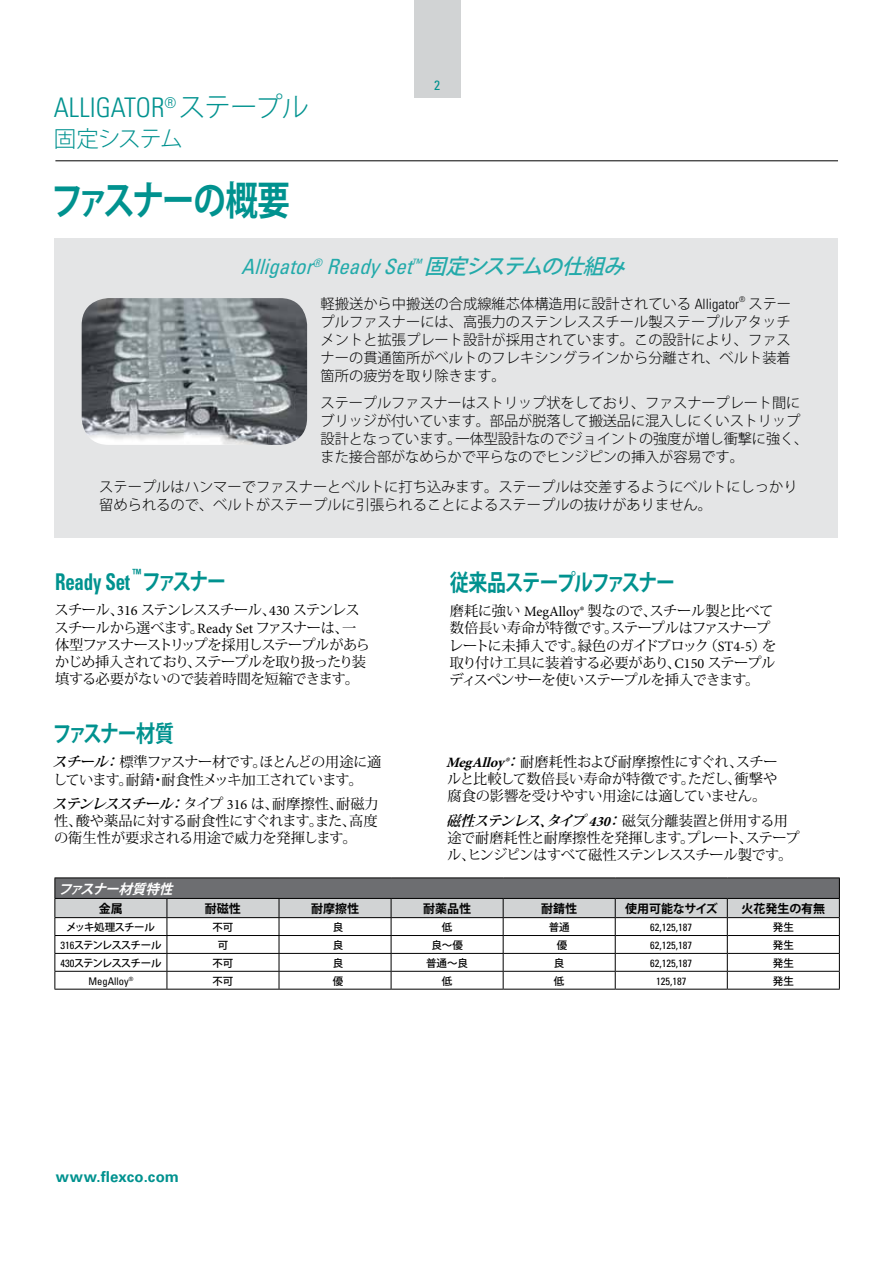
<style>
.page{position:relative;width:893px;height:1263px;background:#fff}
.page>*{position:absolute;margin:0;border:0;box-sizing:border-box;transform-origin:0 0}
.t1{font:700 39.6px "Koz Go Pro";letter-spacing:-.07em;color:#00928f;scale:.82 1}
.t2{font:300 condensed 27px "Univers LT Std";color:#00928f}
.t3{font:700 23.1px "Koz Go Pro";letter-spacing:-.1em;color:#00928f;scale:.82 1}
.t4{font:700 condensed 23.1px "Univers LT Std";letter-spacing:-.01em;color:#00928f;scale:.82 1}
.t5{font:300 22.5px "Koz Go Pro";letter-spacing:-.05em;color:#00928f}
.t6{font:italic condensed 21px "Univers LT Std";color:#23aaaa}
.t7{font:700 15px "Univers LT Std";letter-spacing:.02em;color:#00928f}
.t8{font:300 14.25px/18px "Koz Go Pro";color:#000}
.t9{font:14.25px/17.2px "Koz Min Pro";letter-spacing:-.04em;color:#000}
.t10{font:14.25px/17.2px "Koz Min Pro";letter-spacing:-.06em;color:#000}
.t11{font:italic 700 13.5px "Koz Go Pro";color:#fff}
.t12{font:condensed 13.5px "Univers LT Std";color:#00928f}
.t13{font:700 condensed 12.75px "Univers LT Std";color:#00928f;scale:.82 1}
.t14{font:700 12px "Koz Go Pro";color:#000}
.t15{font:700 12px "Koz Go Pro";letter-spacing:-.02em;color:#000}
.t16{font:condensed 10.5px "Univers LT Std";color:#000}
.t17{font:500 10.5px "Koz Go Pro";letter-spacing:-.04em;color:#000}
.t18{font:500 10.5px "Koz Go Pro";letter-spacing:-.085em;color:#000}
.t19{font:300 condensed 7.8px "Univers LT Std";color:#000}
.s1{font-family:"Koz Go Pro";font-stretch:normal}
.s2{font-family:"Koz Go Pro";font-weight:500;font-stretch:normal}
.s3{font-family:"Univers LT Std";font-stretch:condensed}
.s4{font-family:"Minion Pro"}
.s5{font-weight:700;font-style:italic}
.s6{font-family:"Univers LT Std";font-weight:400;font-stretch:condensed}
.s7{font-family:"Minion Pro";font-weight:700;font-style:italic}
</style>
<div class="page">
<hr style="left:55px;top:160px;width:783px;height:1px;background:#000">
<div style="left:414px;top:0;width:46px;height:98px;background:#d1d3d4"></div>
<div style="left:54px;top:239px;width:783px;height:299px;background:#e4e5e6"></div>
<img style="left:82px;top:298px;width:225px;height:147px">
<hr style="left:54px;top:877px;width:113px;height:1px;background:#000">
<hr style="left:167px;top:877px;width:112px;height:1px;background:#000">
<hr style="left:279px;top:877px;width:112px;height:1px;background:#000">
<hr style="left:391px;top:877px;width:112px;height:1px;background:#000">
<hr style="left:503px;top:877px;width:112px;height:1px;background:#000">
<hr style="left:615px;top:877px;width:112px;height:1px;background:#000">
<hr style="left:727px;top:877px;width:113px;height:1px;background:#000">
<hr style="left:54px;top:989px;width:113px;height:1px;background:#000">
<hr style="left:167px;top:989px;width:112px;height:1px;background:#000">
<hr style="left:279px;top:989px;width:112px;height:1px;background:#000">
<hr style="left:391px;top:989px;width:112px;height:1px;background:#000">
<hr style="left:503px;top:989px;width:112px;height:1px;background:#000">
<hr style="left:615px;top:989px;width:112px;height:1px;background:#000">
<svg style="left:54px;top:878px;width:786px;height:111px"></svg>
<hr style="left:727px;top:989px;width:113px;height:1px;background:#000">
<h2 class="t2" style="left:54px;top:92px;width:256px">ALLIGATOR<sup>®</sup><span class="s1">ステープル</span></h2>
<h3 class="t5" style="left:54px;top:124px;width:130px">固定システム</h3>
<h1 class="t1" style="left:51px;top:175px;width:293px">ファスナーの概要</h1>
<p class="t12" style="left:434px;top:77px;width:7px">2</p>
<h3 class="t6" style="left:241px;top:253px;width:392px">Alligator<sup>®</sup> Ready Set<sup>™</sup> <span class="s2">固定システムの仕組み</span></h3>
<p class="t8" style="left:321px;top:295px;width:420px">軽搬送から中搬送の合成線維芯体構造用に設計されている <span class="s3">Alligator</span></p>
<p class="t19" style="left:739px;top:294px;width:8px">®</p>
<p class="t8" style="left:321px;top:295px;width:472px;text-align:justify;text-indent:428px">ステープルファスナーには、高張力のステンレススチール製ステープルアタッチメントと拡張プレート設計が採用されています。この設計により、ファスナーの貫通箇所がベルトのフレキシングラインから分離され、ベルト装着箇所の疲労を取り除きます。</p>
<p class="t8" style="left:321px;top:394px;width:489px">ステープルファスナーはストリップ状をしており、ファスナープレート間にブリッジが付いています。部品が脱落して搬送品に混入しにくいストリップ設計となっています。一体型設計なのでジョイントの強度が増し衝撃に強く、また接合部がなめらかで平らなのでヒンジピンの挿入が容易です。</p>
<p class="t8" style="left:99px;top:478px;width:700px">ステープルはハンマーでファスナーとベルトに打ち込みます。ステープルは交差するようにベルトにしっかり留められるので、ベルトがステープルに引張られることによるステープルの抜けがありません。</p>
<p class="t13" style="left:133px;top:566px;width:12px">™</p>
<h3 class="t3" style="left:142px;top:567px;width:104px">ファスナー</h3>
<p class="t10" style="left:54px;top:601px;width:317px">スチール、<span class="s4">316</span> ステンレススチール、<span class="s4">430</span> ステンレススチールから選べます。<span class="s4">Ready Set</span> ファスナーは、一体型ファスナーストリップを採用しステープルがあらかじめ挿入されており、ステープルを取り扱ったり装填する必要がないので装着時間を短縮できます。</p>
<h3 class="t4" style="left:55px;top:568px;width:93px">Ready Set</h3>
<h3 class="t3" style="left:450px;top:567px;width:276px">従来品ステープルファスナー</h3>
<p class="t9" style="left:449px;top:602px;width:329px">磨耗に強い <span class="s4">MegAlloy®</span> 製なので、スチール製と比べて数倍長い寿命が特徴です。ステープルはファスナープレートに未挿入です。緑色のガイドブロック（<span class="s4">ST4-5</span>）を取り付け工具に装着する必要があり、<span class="s4">C150</span> ステープルディスペンサーを使いステープルを挿入できます。</p>
<h3 class="t3" style="left:53px;top:719px;width:149px">ファスナー材質</h3>
<p class="t10" style="left:52px;top:753px;width:331px"><span class="s5">スチール：</span>標準ファスナー材です。ほとんどの用途に適しています。耐錆・耐食性メッキ加工されています。</p>
<p class="t9" style="left:52px;top:794px;width:328px;text-align:justify"><span class="s5">ステンレススチール：</span>タイプ <span class="s4">316</span> は、耐摩擦性、耐磁力性、酸や薬品に対する耐食性にすぐれます。また、高度の衛生性が要求される用途で威力を発揮します。</p>
<p class="t11" style="left:58px;top:880px;width:121px">ファスナー材質特性</p>
<p class="t14" style="left:99px;top:901px;width:25px">金属</p>
<p class="t14" style="left:205px;top:901px;width:37px">耐磁性</p>
<p class="t14" style="left:311px;top:901px;width:49px">耐摩擦性</p>
<p class="t14" style="left:423px;top:901px;width:49px">耐薬品性</p>
<p class="t14" style="left:541px;top:901px;width:37px">耐錆性</p>
<p class="t15" style="left:625px;top:901px;width:94px">使用可能なサイズ</p>
<p class="t14" style="left:741px;top:901px;width:85px">火花発生の有無</p>
<p class="t17" style="left:66px;top:920px;width:90px">メッキ処理スチール</p>
<p class="t17" style="left:212px;top:920px;width:22px">不可</p>
<p class="t17" style="left:333px;top:920px;width:12px">良</p>
<p class="t17" style="left:442px;top:920px;width:12px">低</p>
<p class="t17" style="left:549px;top:920px;width:22px">普通</p>
<p class="t16" style="left:650px;top:921px;width:43px">62,125,187</p>
<p class="t17" style="left:773px;top:920px;width:22px">発生</p>
<p class="t18" style="left:60px;top:938px;width:103px"><span class="s6">316</span>ステンレススチール</p>
<p class="t17" style="left:218px;top:938px;width:12px">可</p>
<p class="t17" style="left:333px;top:938px;width:12px">良</p>
<p class="t17" style="left:431px;top:938px;width:33px">良～優</p>
<p class="t17" style="left:557px;top:938px;width:12px">優</p>
<p class="t16" style="left:650px;top:939px;width:43px">62,125,187</p>
<p class="t17" style="left:773px;top:938px;width:22px">発生</p>
<p class="t18" style="left:60px;top:956px;width:103px"><span class="s6">430</span>ステンレススチール</p>
<p class="t17" style="left:212px;top:956px;width:22px">不可</p>
<p class="t17" style="left:333px;top:956px;width:12px">良</p>
<p class="t17" style="left:426px;top:956px;width:43px">普通～良</p>
<p class="t17" style="left:554px;top:956px;width:12px">良</p>
<p class="t16" style="left:650px;top:956px;width:43px">62,125,187</p>
<p class="t17" style="left:773px;top:956px;width:22px">発生</p>
<p class="t16" style="left:88px;top:974px;width:46px">MegAlloy<sup>®</sup></p>
<p class="t17" style="left:212px;top:974px;width:22px">不可</p>
<p class="t17" style="left:333px;top:974px;width:12px">優</p>
<p class="t17" style="left:442px;top:974px;width:12px">低</p>
<p class="t17" style="left:554px;top:974px;width:12px">低</p>
<p class="t16" style="left:656px;top:974px;width:32px">125,187</p>
<p class="t17" style="left:773px;top:974px;width:22px">発生</p>
<p class="t9" style="left:446px;top:753px;width:333px;text-align:justify"><span class="s7">MegAlloy®</span><span class="s5">：</span>耐磨耗性および耐摩擦性にすぐれ、スチールと比較して数倍長い寿命が特徴です。ただし、衝撃や腐食の影響を受けやすい用途には適していません。</p>
<p class="t9" style="left:446px;top:811px;width:355px"><span class="s5">磁性ステンレス、タイプ</span> <span class="s7">430</span><span class="s5">：</span>磁気分離装置と併用する用途で耐磨耗性と耐摩擦性を発揮します。プレート、ステープル、ヒンジピンはすべて磁性ステンレススチール製です。</p>
<p class="t7" style="left:56px;top:1168px;width:125px">www.flexco.com</p>
</div>
